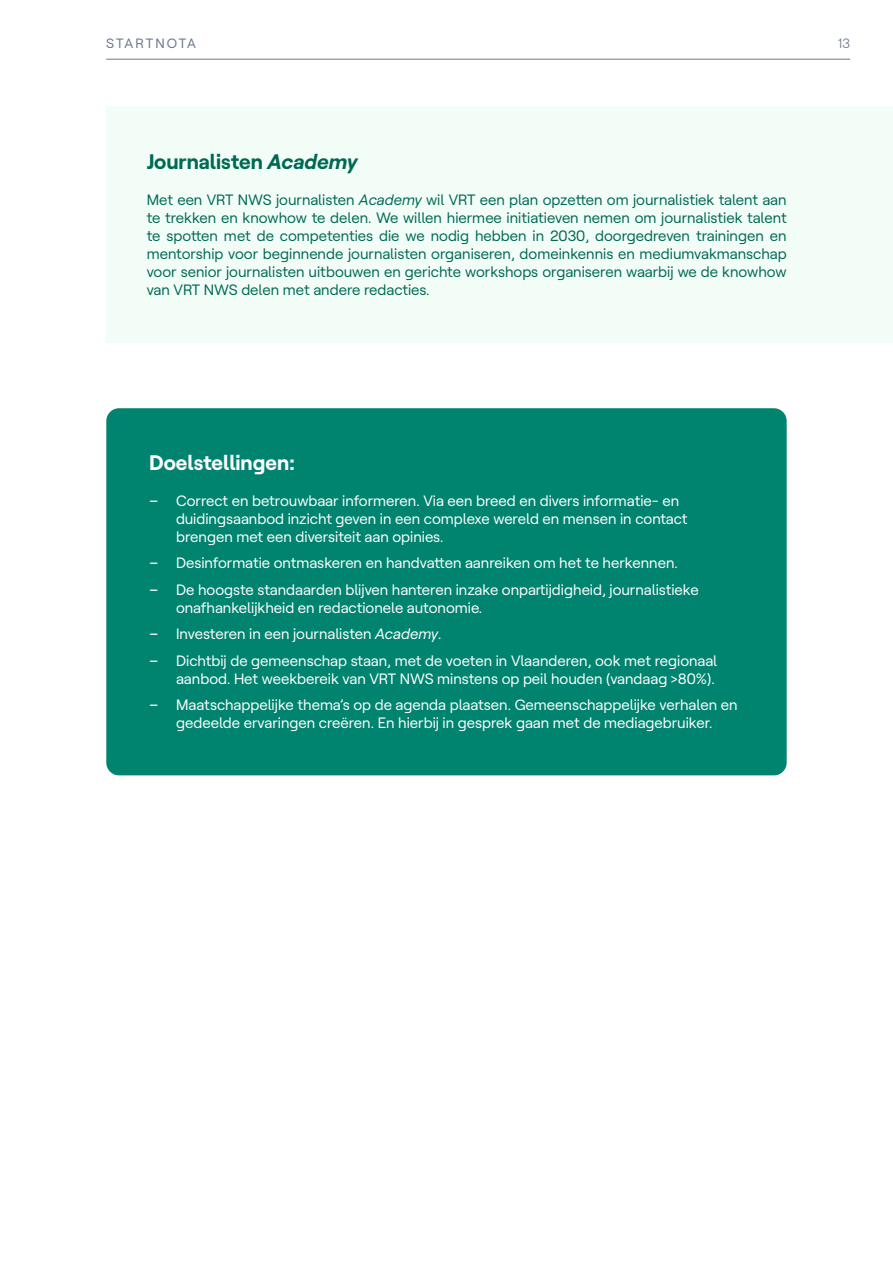
<style>
.page{position:relative;width:893px;height:1263px;background:#fff}
.page>*{position:absolute;margin:0;border:0;box-sizing:border-box;transform-origin:0 0}
.t1{font:700 21px "Roobert VRT";color:#006953}
.t2{font:700 21px "Roobert VRT";color:#fff}
.t3{font:15px/18px "Roobert VRT";color:#fff}
.t4{font:15px/18px "Roobert VRT";color:#006953;text-align:justify}
.t5{font:13.5px "Roobert VRT";letter-spacing:.13em;color:#69788c}
.t6{font:300 13.5px "Roobert VRT";color:#69788c}
.s1{font-style:italic}
.s2{font-weight:500}
</style>
<div class="page">
<hr style="left:106px;top:59px;width:744px;height:1px;background:#69788c">
<div style="left:106px;top:106px;width:787px;height:236px;background:#f3fdf8"></div>
<div style="left:106px;top:408px;width:681px;height:367px;background:#008470;border-radius:13px"></div>
<p class="t5" style="left:106px;top:33px;width:91px">STARTNOTA</p>
<p class="t6" style="left:838px;top:33px;width:14px">13</p>
<p class="t1" style="left:147px;top:146px;width:212px">Journalisten <span class="s1">Academy</span></p>
<p class="t4" style="left:147px;top:190px;width:641px">Met een VRT NWS journalisten <span class="s1">Academy</span> wil VRT een plan opzetten om journalistiek talent aan te trekken en knowhow te delen. We willen hiermee initiatieven nemen om journalistiek talent te spotten met de competenties die we nodig hebben in 2030, doorgedreven trainingen en mentorship voor beginnende journalisten organiseren, domeinkennis en mediumvakmanschap voor senior journalisten uitbouwen en gerichte workshops organiseren waarbij we de knowhow van VRT NWS delen met andere redacties.</p>
<p class="t2" style="left:149px;top:446px;width:147px">Doelstellingen:</p>
<p class="t3" style="left:176px;top:490px;width:513px;text-indent:-27px"><span class="s2">−</span> Correct en betrouwbaar informeren. Via een breed en divers informatie- en duidingsaanbod inzicht geven in een complexe wereld en mensen in contact brengen met een diversiteit aan opinies.</p>
<p class="t3" style="left:149px;top:553px;width:530px"><span class="s2">−</span> Desinformatie ontmaskeren en handvatten aanreiken om het te herkennen.</p>
<p class="t3" style="left:176px;top:579px;width:524px;text-indent:-27px"><span class="s2">−</span> De hoogste standaarden blijven hanteren inzake onpartijdigheid, journalistieke onafhankelijkheid en redactionele autonomie.</p>
<p class="t3" style="left:149px;top:624px;width:294px"><span class="s2">−</span> Investeren in een journalisten <span class="s1">Academy</span>.</p>
<p class="t3" style="left:149px;top:650px;width:570px;text-align:right"><span class="s2">−</span> Dichtbij de gemeenschap staan, met de voeten in Vlaanderen, ook met regionaal aanbod. Het weekbereik van VRT NWS minstens op peil houden (vandaag &gt;80%).</p>
<p class="t3" style="left:149px;top:695px;width:590px;text-align:center"><span class="s2">−</span> Maatschappelijke thema’s op de agenda plaatsen. Gemeenschappelijke verhalen en gedeelde ervaringen creëren. En hierbij in gesprek gaan met de mediagebruiker.</p>
</div>
